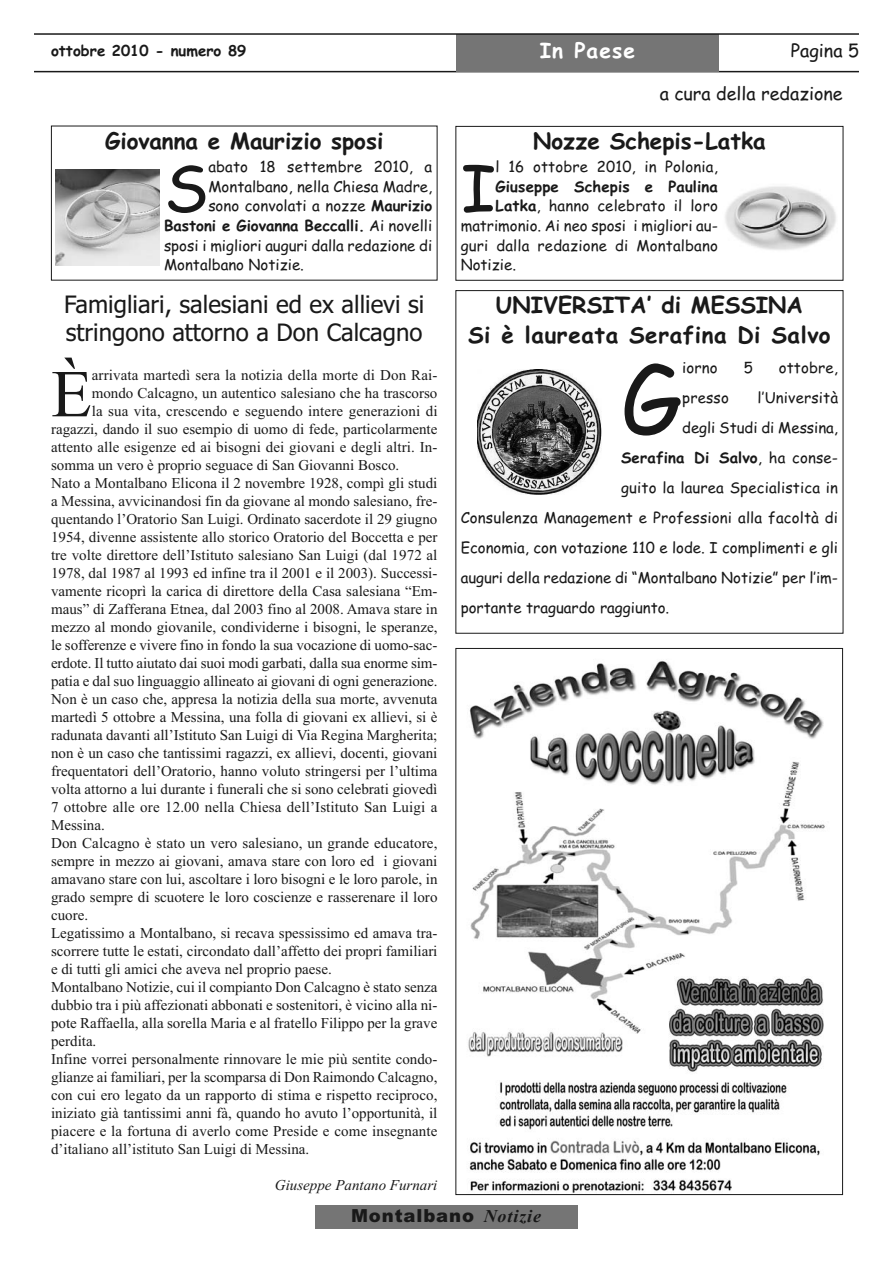
<style>
.page{position:relative;width:893px;height:1263px;background:#fff}
.page>*{position:absolute;margin:0;border:0;box-sizing:border-box;transform-origin:0 0}
.t1{font:90px "Comic Sans MS";color:#191919}
.t2{font:66.9px "Times New Roman";color:#191919}
.t3{font:64.05px "Comic Sans MS";color:#191919}
.t4{font:24px/28.8px "Tahoma";color:#191919}
.t5{font:700 22.5px/29px "Comic Sans MS";letter-spacing:.025em;color:#191919;text-align:center}
.t6{font:700 22.5px "Comic Sans MS";color:#191919}
.t7{font:700 21px "Comic Sans MS";letter-spacing:.05em;color:#fff}
.t8{font:18px "Comic Sans MS";color:#191919}
.t9{font:900 18px "Arial";letter-spacing:.05em;color:#191919}
.t10{font:15px "Times New Roman";color:#191919}
.t11{font:15px "Comic Sans MS";color:#191919}
.t12{font:700 15px "Comic Sans MS";color:#191919}
.t13{font:italic 15px "Times New Roman";color:#191919}
.s1{font-weight:700}
.s2{font-weight:400}
.s3{font-family:"Times New Roman";font-weight:700;font-style:italic}
</style>
<div class="page">
<hr style="left:34px;top:71px;width:825px;height:1px;background:#191919">
<div style="left:456px;top:34px;width:262px;height:38px;background:#757575"></div>
<hr style="left:34px;top:33px;width:825px;height:2px;background:#191919">
<div style="left:315px;top:1206px;width:262px;height:23px;background:#757575"></div>
<img style="left:468px;top:661px;width:357px;height:532px">
<div style="left:455px;top:290px;width:388px;height:344px;border:1px solid #191919"></div>
<img style="left:477px;top:369px;width:125px;height:125px">
<img style="left:55px;top:170px;width:104px;height:96px">
<div style="left:455px;top:126px;width:388px;height:155px;border:1px solid #191919"></div>
<img style="left:725px;top:186px;width:111px;height:64px">
<p class="t12" style="left:51px;top:42px;width:197px">ottobre 2010 - numero 89</p>
<h3 class="t6" style="left:105px;top:128px;width:280px">Giovanna e Maurizio sposi</h3>
<h3 class="t3" style="left:164px;top:152px;width:46px">S</h3>
<p class="t11" style="left:208px;top:158px;width:225px">abato 18 settembre 2010, a</p>
<p class="t11" style="left:208px;top:178px;width:225px">Montalbano, nella Chiesa Madre,</p>
<p class="t11" style="left:208px;top:197px;width:225px">sono convolati a nozze <span class="s1">Maurizio</span></p>
<p class="t12" style="left:164px;top:217px;width:270px">Bastoni e Giovanna Beccalli. <span class="s2">Ai novelli</span></p>
<p class="t11" style="left:164px;top:237px;width:270px">sposi i migliori auguri dalla redazione di</p>
<p class="t11" style="left:164px;top:256px;width:141px">Montalbano Notizie.</p>
<h3 class="t4" style="left:64px;top:290px;width:362px">Famigliari, salesiani ed ex allievi si stringono attorno a Don Calcagno</h3>
<h2 class="t2" style="left:51px;top:354px;width:42px">È</h2>
<p class="t10" style="left:92px;top:366px;width:347px">arrivata martedì sera la notizia della morte di Don Rai-</p>
<p class="t10" style="left:92px;top:384px;width:347px">mondo Calcagno, un autentico salesiano che ha trascorso</p>
<p class="t10" style="left:92px;top:402px;width:347px">la sua vita, crescendo e seguendo intere generazioni di</p>
<p class="t10" style="left:51px;top:420px;width:388px">ragazzi, dando il suo esempio di uomo di fede, particolarmente</p>
<p class="t10" style="left:51px;top:438px;width:388px">attento alle esigenze ed ai bisogni dei giovani e degli altri. In-</p>
<p class="t10" style="left:51px;top:456px;width:350px">somma un vero è proprio seguace di San Giovanni Bosco.</p>
<p class="t10" style="left:51px;top:474px;width:388px">Nato a Montalbano Elicona il 2 novembre 1928, compì gli studi</p>
<p class="t10" style="left:51px;top:492px;width:388px">a Messina, avvicinandosi fin da giovane al mondo salesiano, fre-</p>
<p class="t10" style="left:51px;top:510px;width:388px">quentando l’Oratorio San Luigi. Ordinato sacerdote il 29 giugno</p>
<p class="t10" style="left:51px;top:528px;width:388px">1954, divenne assistente allo storico Oratorio del Boccetta e per</p>
<p class="t10" style="left:51px;top:546px;width:388px">tre volte direttore dell’Istituto salesiano San Luigi (dal 1972 al</p>
<p class="t10" style="left:51px;top:564px;width:388px">1978, dal 1987 al 1993 ed infine tra il 2001 e il 2003). Successi-</p>
<p class="t10" style="left:51px;top:582px;width:388px">vamente ricoprì la carica di direttore della Casa salesiana “Em-</p>
<p class="t10" style="left:51px;top:600px;width:388px">maus” di Zafferana Etnea, dal 2003 fino al 2008. Amava stare in</p>
<p class="t10" style="left:51px;top:618px;width:388px">mezzo al mondo giovanile, condividerne i bisogni, le speranze,</p>
<p class="t10" style="left:51px;top:636px;width:388px">le sofferenze e vivere fino in fondo la sua vocazione di uomo-sac-</p>
<p class="t10" style="left:51px;top:654px;width:388px">erdote. Il tutto aiutato dai suoi modi garbati, dalla sua enorme sim-</p>
<p class="t10" style="left:51px;top:672px;width:388px">patia e dal suo linguaggio allineato ai giovani di ogni generazione.</p>
<p class="t10" style="left:51px;top:690px;width:388px">Non è un caso che, appresa la notizia della sua morte, avvenuta</p>
<p class="t10" style="left:51px;top:708px;width:388px">martedì 5 ottobre a Messina, una folla di giovani ex allievi, si è</p>
<p class="t10" style="left:51px;top:726px;width:388px">radunata davanti all’Istituto San Luigi di Via Regina Margherita;</p>
<p class="t10" style="left:51px;top:744px;width:388px">non è un caso che tantissimi ragazzi, ex allievi, docenti, giovani</p>
<p class="t10" style="left:51px;top:762px;width:388px">frequentatori dell’Oratorio, hanno voluto stringersi per l’ultima</p>
<p class="t10" style="left:51px;top:780px;width:388px">volta attorno a lui durante i funerali che si sono celebrati giovedì</p>
<p class="t10" style="left:51px;top:798px;width:388px">7 ottobre alle ore 12.00 nella Chiesa dell’Istituto San Luigi a</p>
<p class="t10" style="left:51px;top:816px;width:55px">Messina.</p>
<p class="t10" style="left:51px;top:834px;width:388px">Don Calcagno è stato un vero salesiano, un grande educatore,</p>
<p class="t10" style="left:51px;top:852px;width:388px">sempre in mezzo ai giovani, amava stare con loro ed i giovani</p>
<p class="t10" style="left:51px;top:870px;width:388px">amavano stare con lui, ascoltare i loro bisogni e le loro parole, in</p>
<p class="t10" style="left:51px;top:888px;width:388px">grado sempre di scuotere le loro coscienze e rasserenare il loro</p>
<p class="t10" style="left:51px;top:906px;width:39px">cuore.</p>
<p class="t10" style="left:51px;top:924px;width:388px">Legatissimo a Montalbano, si recava spessissimo ed amava tra-</p>
<p class="t10" style="left:51px;top:942px;width:388px">scorrere tutte le estati, circondato dall’affetto dei propri familiari</p>
<p class="t10" style="left:51px;top:960px;width:282px">e di tutti gli amici che aveva nel proprio paese.</p>
<p class="t10" style="left:51px;top:978px;width:388px">Montalbano Notizie, cui il compianto Don Calcagno è stato senza</p>
<p class="t10" style="left:51px;top:996px;width:388px">dubbio tra i più affezionati abbonati e sostenitori, è vicino alla ni-</p>
<p class="t10" style="left:51px;top:1014px;width:388px">pote Raffaella, alla sorella Maria e al fratello Filippo per la grave</p>
<p class="t10" style="left:51px;top:1032px;width:47px">perdita.</p>
<p class="t10" style="left:51px;top:1050px;width:388px">Infine vorrei personalmente rinnovare le mie più sentite condo-</p>
<p class="t10" style="left:51px;top:1068px;width:388px">glianze ai familiari, per la scomparsa di Don Raimondo Calcagno,</p>
<p class="t10" style="left:51px;top:1086px;width:388px">con cui ero legato da un rapporto di stima e rispetto reciproco,</p>
<p class="t10" style="left:51px;top:1104px;width:388px">iniziato già tantissimi anni fà, quando ho avuto l’opportunità, il</p>
<p class="t10" style="left:51px;top:1122px;width:388px">piacere e la fortuna di averlo come Preside e come insegnante</p>
<p class="t10" style="left:51px;top:1140px;width:260px">d’italiano all’istituto San Luigi di Messina.</p>
<p class="t13" style="left:275px;top:1176px;width:164px">Giuseppe Pantano Furnari</p>
<h3 class="t7" style="left:540px;top:39px;width:97px">In Paese</h3>
<p class="t8" style="left:791px;top:40px;width:70px">Pagina 5</p>
<p class="t8" style="left:660px;top:84px;width:185px">a cura della redazione</p>
<h3 class="t6" style="left:533px;top:128px;width:234px">Nozze Schepis-Latka</h3>
<h3 class="t3" style="left:461px;top:152px;width:36px">I</h3>
<p class="t11" style="left:496px;top:158px;width:224px">l 16 ottobre 2010, in Polonia,</p>
<p class="t12" style="left:496px;top:178px;width:224px">Giuseppe Schepis e Paulina</p>
<p class="t11" style="left:496px;top:197px;width:224px"><span class="s1">Latka</span>, hanno celebrato il loro</p>
<p class="t11" style="left:461px;top:217px;width:259px">matrimonio. Ai neo sposi i migliori au-</p>
<p class="t11" style="left:461px;top:237px;width:259px">guri dalla redazione di Montalbano</p>
<p class="t11" style="left:461px;top:256px;width:57px">Notizie.</p>
<h3 class="t5" style="left:468px;top:291px;width:364px">UNIVERSITA’ di MESSINA<br>Si è laureata Serafina Di Salvo</h3>
<h1 class="t1" style="left:621px;top:349px;width:63px">G</h1>
<p class="t11" style="left:682px;top:359px;width:37px">iorno</p>
<p class="t11" style="left:744px;top:359px;width:11px">5</p>
<p class="t11" style="left:779px;top:359px;width:61px">ottobre,</p>
<p class="t11" style="left:682px;top:389px;width:48px">presso</p>
<p class="t11" style="left:758px;top:389px;width:82px">l’Università</p>
<p class="t11" style="left:682px;top:419px;width:157px">degli Studi di Messina,</p>
<p class="t12" style="left:621px;top:449px;width:219px">Serafina Di Salvo<span class="s2">, ha conse-</span></p>
<p class="t11" style="left:621px;top:479px;width:219px">guito la laurea Specialistica in</p>
<p class="t11" style="left:461px;top:509px;width:379px">Consulenza Management e Professioni alla facoltà di</p>
<p class="t11" style="left:461px;top:539px;width:379px">Economia, con votazione 110 e lode. I complimenti e gli</p>
<p class="t11" style="left:461px;top:569px;width:379px">auguri della redazione di “Montalbano Notizie” per l’im-</p>
<p class="t11" style="left:461px;top:599px;width:210px">portante traguardo raggiunto.</p>
<p class="t9" style="left:351px;top:1205px;width:192px">Montalbano <span class="s3">Notizie</span></p>
</div>
